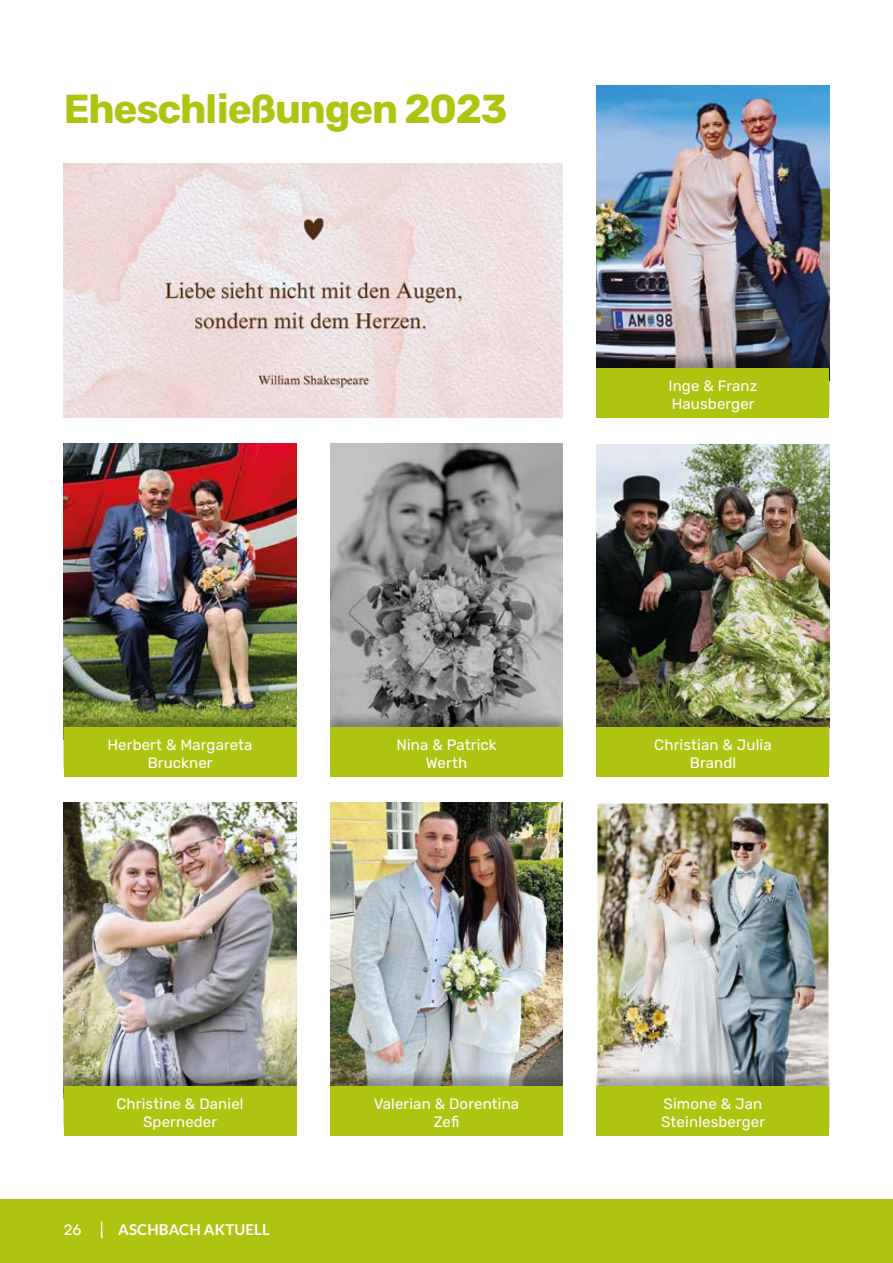
<style>
.page{position:relative;width:893px;height:1263px;background:#fff}
.page>*{position:absolute;margin:0;border:0;box-sizing:border-box;transform-origin:0 0}
.t1{font:700 40.5px "Rubik";letter-spacing:-.03em;color:#afc411}
.t2{font:15px/18px "Rubik";letter-spacing:.01em;color:#fff;text-align:center}
.t3{font:700 15px "Lato";letter-spacing:.01em;color:#fff}
.s1{font-family:"Rubik";font-weight:400}
</style>
<div class="page">
<div style="left:0;top:1199px;width:893px;height:64px;background:#afc411"></div>
<img style="left:330px;top:803px;width:233px;height:266px">
<div style="left:330px;top:1069px;width:233px;height:66px;background:#000;opacity:.3"></div>
<div style="left:330px;top:1086px;width:233px;height:49px;background:#afc411"></div>
<img style="left:64px;top:803px;width:232px;height:266px">
<div style="left:64px;top:1069px;width:232px;height:66px;background:#000;opacity:.3"></div>
<div style="left:64px;top:1086px;width:232px;height:49px;background:#afc411"></div>
<img style="left:600px;top:806px;width:226px;height:263px">
<div style="left:597px;top:803px;width:232px;height:296px;border:2px solid #fff"></div>
<div style="left:597px;top:1069px;width:232px;height:66px;background:#000;opacity:.3"></div>
<div style="left:597px;top:1086px;width:232px;height:49px;background:#afc411"></div>
<img style="left:597px;top:85px;width:232px;height:267px">
<div style="left:597px;top:352px;width:232px;height:65px;background:#000;opacity:.3"></div>
<div style="left:597px;top:369px;width:232px;height:49px;background:#afc411"></div>
<img style="left:597px;top:444px;width:232px;height:267px">
<div style="left:597px;top:711px;width:232px;height:65px;background:#000;opacity:.3"></div>
<div style="left:597px;top:727px;width:232px;height:49px;background:#afc411"></div>
<img style="left:330px;top:444px;width:233px;height:267px">
<div style="left:330px;top:711px;width:233px;height:65px;background:#000;opacity:.3"></div>
<div style="left:330px;top:727px;width:233px;height:49px;background:#afc411"></div>
<img style="left:64px;top:444px;width:232px;height:267px">
<div style="left:64px;top:711px;width:232px;height:65px;background:#000;opacity:.3"></div>
<div style="left:64px;top:727px;width:232px;height:49px;background:#afc411"></div>
<img style="left:64px;top:164px;width:499px;height:254px">
<h1 class="t1" style="left:64px;top:86px;width:445px">Eheschließungen 2023</h1>
<p class="t2" style="left:107px;top:736px;width:147px">Herbert &amp; Margareta<br>Bruckner</p>
<p class="t2" style="left:396px;top:736px;width:102px">Nina &amp; Patrick<br>Werth</p>
<p class="t2" style="left:668px;top:377px;width:91px;text-align:left">Inge &amp; Franz<br>Hausberger</p>
<p class="t2" style="left:654px;top:736px;width:119px">Christian &amp; Julia<br>Brandl</p>
<p class="t2" style="left:374px;top:1095px;width:147px">Valerian &amp; Dorentina<br>Zefi</p>
<p class="t2" style="left:116px;top:1095px;width:129px">Christine &amp; Daniel<br>Sperneder</p>
<p class="t2" style="left:661px;top:1095px;width:106px;text-align:left">Simone &amp; Jan<br>Steinlesberger</p>
<p class="t3" style="left:64px;top:1221px;width:208px"><span class="s1">26 |</span> ASCHBACH AKTUELL</p>
</div>
